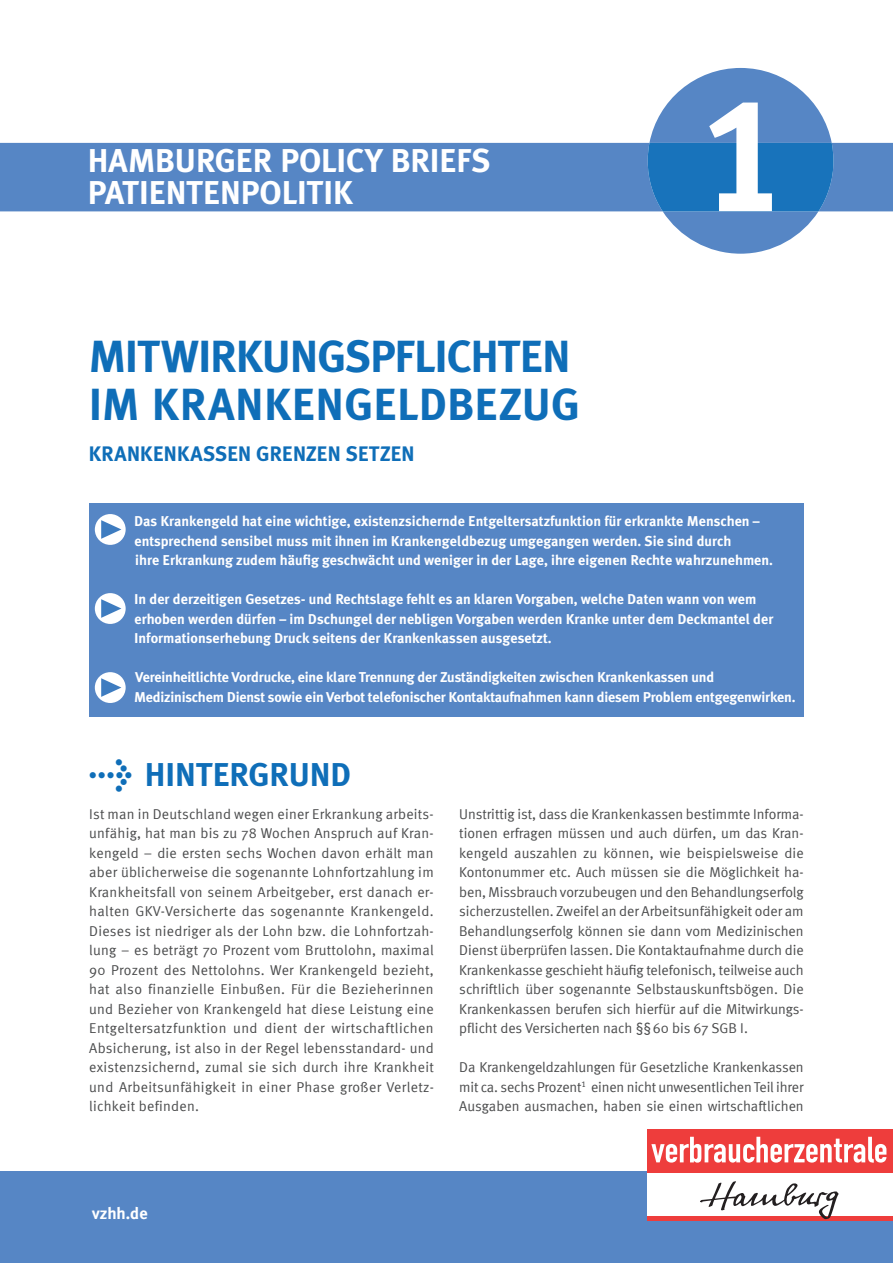
<style>
.page{position:relative;width:893px;height:1263px;background:#fff}
.page>*{position:absolute;margin:0;border:0;box-sizing:border-box;transform-origin:0 0}
.t1{font:700 45px/48px "Meta Plus";letter-spacing:-.03em;color:#0f6eb8}
.t2{font:700 33px/31.5px "Meta Plus";letter-spacing:-.015em;color:#fff}
.t3{font:700 33px "Meta Plus";letter-spacing:-.02em;color:#0f6eb8}
.t4{font:700 21px "Meta Plus";letter-spacing:-.015em;color:#0f6eb8}
.t5{font:700 16.5px "Meta Plus";color:#fff}
.t6{font:14.25px/19.5px "Meta Normal";color:#4b4c4d;text-align:justify}
.t7{font:700 14.25px/19.5px "Meta Plus";color:#fff}
.s1{font-family:"Meta Bold Expert";font-weight:400;font-size:35.85px}
</style>
<div class="page">
<div style="left:0;top:1172px;width:893px;height:91px;background:#5686c5"></div>
<div style="left:647px;top:1129px;width:246px;height:44px;background:#ee3d3c"></div>
<svg style="left:651px;top:1137px;width:235px;height:26px"></svg>
<div style="left:647px;top:1173px;width:246px;height:43px;background:#fff"></div>
<hr style="left:647px;top:1216px;width:246px;height:4px;background:#ee3d3c">
<svg style="left:700px;top:1181px;width:139px;height:38px"></svg>
<div style="left:89px;top:503px;width:715px;height:213px;background:#5686c5"></div>
<div style="left:0;top:143px;width:893px;height:68px;background:#5686c5"></div>
<svg style="left:648px;top:68px;width:185px;height:186px"></svg>
<div style="left:95px;top:514px;width:31px;height:31px;background:#fff;border-radius:50%"></div>
<svg style="left:101px;top:520px;width:20px;height:19px"></svg>
<div style="left:95px;top:593px;width:31px;height:31px;background:#fff;border-radius:50%"></div>
<svg style="left:101px;top:599px;width:20px;height:19px"></svg>
<div style="left:95px;top:672px;width:31px;height:31px;background:#fff;border-radius:50%"></div>
<svg style="left:101px;top:678px;width:20px;height:19px"></svg>
<h2 class="t2" style="left:87px;top:145px;width:405px">HAMBURGER POLICY BRIEFS<br>PATIENTENPOLITIK</h2>
<h1 class="t1" style="left:88px;top:333px;width:493px">MITWIRKUNGSPFLICHTEN<br>IM KRANKENGELDBEZUG</h1>
<h3 class="t4" style="left:88px;top:441px;width:328px">KRANKENKASSEN GRENZEN SETZEN</h3>
<p class="t7" style="left:134px;top:511px;width:640px">Das Krankengeld hat eine wichtige, existenzsichernde Entgeltersatzfunktion für erkrankte Menschen – entsprechend sensibel muss mit ihnen im Krankengeldbezug umgegangen werden. Sie sind durch<br>ihre Erkrankung zudem häufig geschwächt und weniger in der Lage, ihre eigenen Rechte wahrzunehmen.</p>
<p class="t7" style="left:134px;top:589px;width:641px">In der derzeitigen Gesetzes- und Rechtslage fehlt es an klaren Vorgaben, welche Daten wann von wem erhoben werden dürfen – im Dschungel der nebligen Vorgaben werden Kranke unter dem Deckmantel der<br>Informationserhebung Druck seitens der Krankenkassen ausgesetzt.</p>
<p class="t7" style="left:134px;top:667px;width:663px">Vereinheitlichte Vordrucke, eine klare Trennung der Zuständigkeiten zwischen Krankenkassen und<br>Medizinischem Dienst sowie ein Verbot telefonischer Kontakt aufnahmen kann diesem Problem entgegenwirken.</p>
<h2 class="t3" style="left:89px;top:755px;width:263px"><span class="s1">l</span> HINTERGRUND</h2>
<p class="t6" style="left:89px;top:804px;width:346px">Ist man in Deutschland wegen einer Erkrankung arbeits&shy;unfähig, hat man bis zu 78 Wochen Anspruch auf Kran&shy;kengeld – die ersten sechs Wochen davon erhält man aber üblicherweise die sogenannte Lohnfortzahlung im Krankheitsfall von seinem Arbeitgeber, erst danach er&shy;halten GKV-Versicherte das sogenannte Krankengeld.<br>Dieses ist niedriger als der Lohn bzw. die Lohnfortzah&shy;lung – es beträgt 70 Prozent vom Bruttolohn, maximal 90 Prozent des Nettolohns. Wer Krankengeld bezieht, hat also finanzielle Einbußen. Für die Bezieherinnen und Bezieher von Krankengeld hat diese Leistung eine Entgeltersatzfunktion und dient der wirtschaftlichen Absicherung, ist also in der Regel lebensstandard- und existenzsichernd, zumal sie sich durch ihre Krankheit und Arbeitsunfähigkeit in einer Phase großer Verletz&shy;lichkeit befinden.</p>
<p class="t6" style="left:459px;top:804px;width:346px">Unstrittig ist, dass die Krankenkassen bestimmte Informa&shy;tionen erfragen müssen und auch dürfen, um das Kran&shy;kengeld auszahlen zu können, wie beispielsweise die Kontonummer etc. Auch müssen sie die Möglichkeit ha&shy;ben, Missbrauch vorzubeugen und den Behandlungserfolg sicherzustellen. Zweifel an der Arbeitsunfähigkeit oder am Behandlungserfolg können sie dann vom Medizinischen Dienst überprüfen lassen. Die Kontaktaufnahme durch die Krankenkasse geschieht häufig telefonisch, teilweise auch schriftlich über sogenannte Selbstauskunftsbögen. Die Krankenkassen berufen sich hierfür auf die Mitwirkungs&shy;pflicht des Versicherten nach §§ 60 bis 67 SGB I.</p>
<p class="t6" style="left:459px;top:1057px;width:346px">Da Krankengeldzahlungen für Gesetzliche Krankenkassen mit ca. sechs Prozent<sup>1</sup> einen nicht unwesentlichen Teil ihrer Ausgaben ausmachen, haben sie einen wirtschaftlichen</p>
<p class="t5" style="left:92px;top:1203px;width:57px">vzhh.de</p>
</div>
